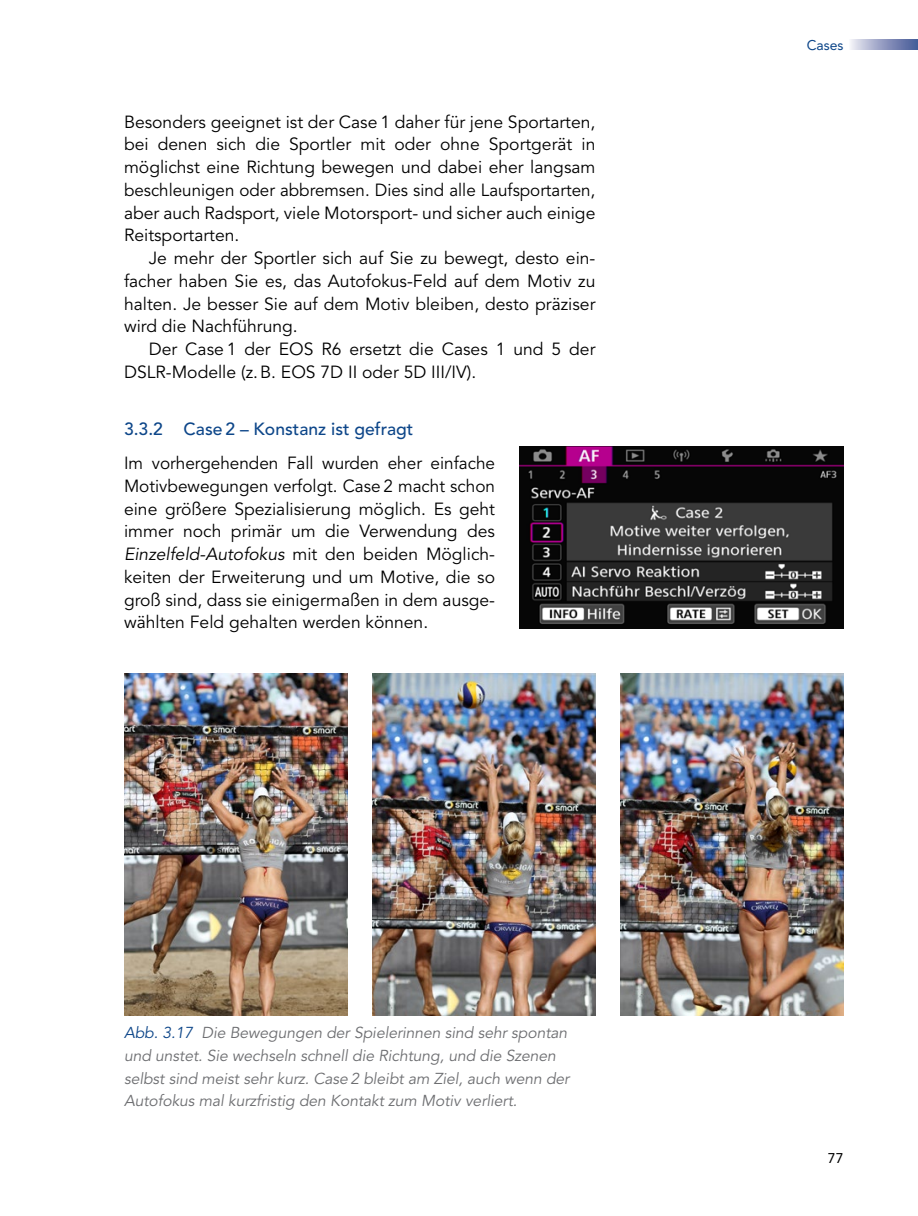
<style>
.page{position:relative;width:918px;height:1216px;background:#fff}
.page>*{position:absolute;margin:0;border:0;box-sizing:border-box;transform-origin:0 0}
.Fließtext_Anfang{font:17.5px/22.8px "Avenir LT Pro";color:#000;text-align:justify}
.Fließtext_mit_Einzug{font:17.5px/22.8px "Avenir LT Pro";color:#000;text-align:justify}
.t1{font:500 17.5px "Avenir LT Pro";color:#0d4689}
.t2{font:italic 15.75px/22.8px "Avenir LT Pro";letter-spacing:-.005em;color:#6d6e71}
.t3{font:14px "Avenir LT Pro";color:#0d4689}
.t4{font:14px "Avenir LT Pro";color:#000}
.s1{font-style:italic}
.s2{color:#0d4689}
</style>
<div class="page">
<svg style="left:851px;top:40px;width:67px;height:10px"></svg>
<img style="left:520px;top:446px;width:323px;height:182px">
<img style="left:124px;top:673px;width:223px;height:342px">
<img style="left:372px;top:673px;width:223px;height:342px">
<img style="left:620px;top:673px;width:223px;height:342px">
<p class="Fließtext_Anfang" style="left:124px;top:110px;width:473px">Besonders geeignet ist der Case 1 daher für jene Sportarten, bei denen sich die Sportler mit oder ohne Sportgerät in möglichst eine Richtung bewegen und dabei eher langsam beschleunigen oder abbremsen. Dies sind alle Laufsportarten, aber auch Radsport, viele Motorsport- und sicher auch einige Reitsportarten.</p>
<p class="Fließtext_mit_Einzug" style="left:124px;top:247px;width:473px;text-indent:25px">Je mehr der Sportler sich auf Sie zu bewegt, desto ein&shy;facher haben Sie es, das Autofokus-Feld auf dem Motiv zu halten. Je besser Sie auf dem Motiv bleiben, desto präziser wird die Nachführung.</p>
<p class="Fließtext_mit_Einzug" style="left:124px;top:338px;width:473px;text-indent:25px">Der Case 1 der EOS R6 ersetzt die Cases 1 und 5 der<br>DSLR-Modelle (z.B. EOS 7D II oder 5D III/IV).</p>
<p class="t1" style="left:124px;top:418px;width:291px">3.3.2 Case 2 – Konstanz ist gefragt</p>
<p class="Fließtext_Anfang" style="left:124px;top:452px;width:372px">Im vorhergehenden Fall wurden eher einfache Motivbewegungen verfolgt. Case 2 macht schon eine größere Spezialisierung möglich. Es geht immer noch primär um die Verwendung des <span class="s1">Einzelfeld-Autofokus</span> mit den beiden Möglich&shy;keiten der Erweiterung und um Motive, die so groß sind, dass sie einigermaßen in dem ausge&shy;wählten Feld gehalten werden können.</p>
<p class="t2" style="left:124px;top:1021px;width:447px"><span class="s2">Abb. 3.17</span> Die Bewegungen der Spielerinnen sind sehr spontan und unstet. Sie wechseln schnell die Richtung, und die Szenen selbst sind meist sehr kurz. Case 2 bleibt am Ziel, auch wenn der Autofokus mal kurzfristig den Kontakt zum Motiv verliert.</p>
<p class="t3" style="left:806px;top:36px;width:38px">Cases</p>
<p class="t4" style="left:828px;top:1149px;width:17px">77</p>
</div>
